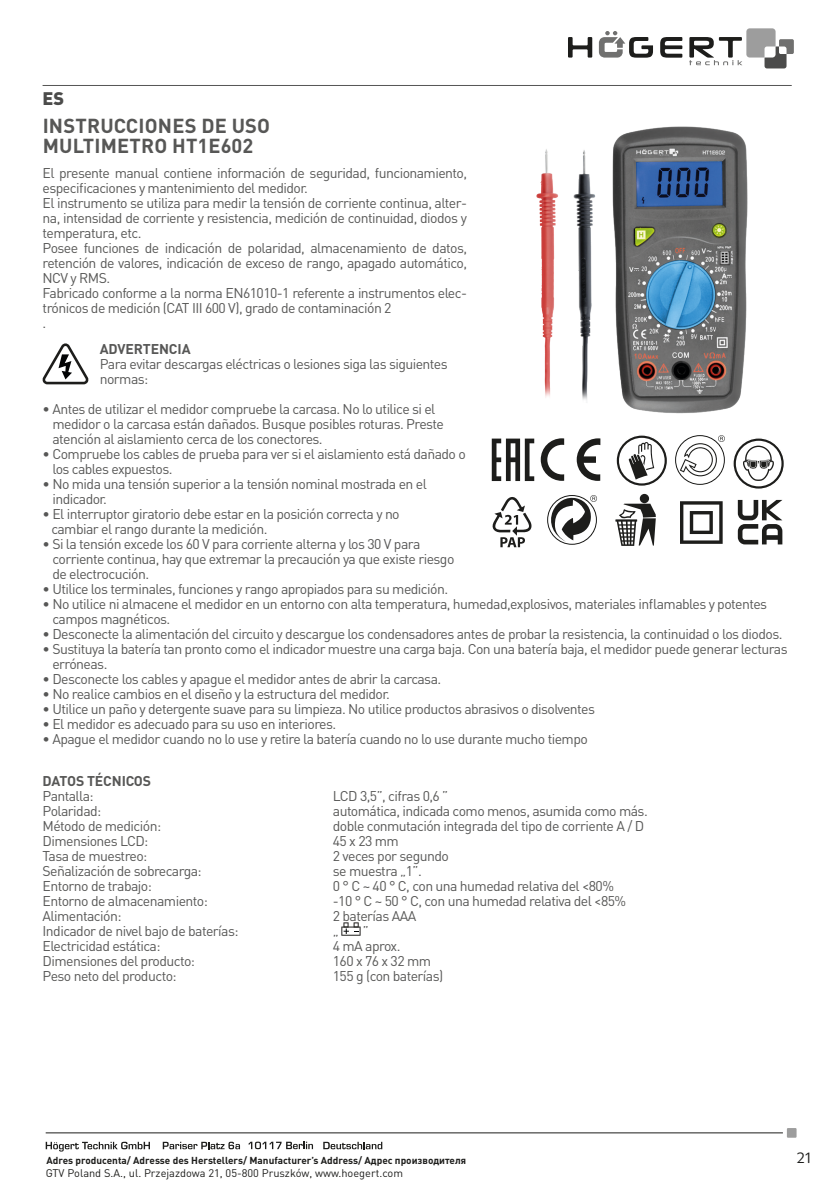
<style>
.page{position:relative;width:840px;height:1191px;background:#fff}
.page>*{position:absolute;margin:0;border:0;box-sizing:border-box;transform-origin:0 0}
.t1{font:700 20px/20px "DIN Pro";letter-spacing:.01em;color:#575756}
.t2{font:900 18px "DIN Pro";color:#4b4b4a}
.t3{font:16px "Merel";color:#1d1d1b}
.t4{font:14px/15px "DIN Pro";letter-spacing:-.04em;color:#575756}
.t5{font:700 14px "DIN Pro";letter-spacing:-.01em;color:#575756}
.t6{font:11px "DIN Pro";color:#1d1d1b}
.t7{font:700 10px "DIN Pro";color:#1d1d1b}
</style>
<div class="page">
<svg style="left:568px;top:37px;width:24px;height:21px"></svg>
<svg style="left:660px;top:37px;width:22px;height:21px"></svg>
<svg style="left:598px;top:31px;width:54px;height:27px"></svg>
<svg style="left:689px;top:28px;width:104px;height:40px"></svg>
<svg style="left:786px;top:1128px;width:10px;height:9px"></svg>
<svg style="left:46px;top:1141px;width:104px;height:10px"></svg>
<svg style="left:163px;top:1141px;width:77px;height:8px"></svg>
<svg style="left:248px;top:1141px;width:65px;height:8px"></svg>
<svg style="left:323px;top:1141px;width:59px;height:8px"></svg>
<hr style="left:46px;top:1132px;width:736px;height:1px;background:#1d1d1b">
<hr style="left:43px;top:85px;width:748px;height:1px;background:#575756">
<svg style="left:42px;top:343px;width:47px;height:41px"></svg>
<svg style="left:341px;top:922px;width:19px;height:13px"></svg>
<img style="left:536px;top:126px;width:212px;height:288px">
<svg style="left:615px;top:494px;width:40px;height:52px"></svg>
<svg style="left:492px;top:497px;width:40px;height:50px"></svg>
<svg style="left:547px;top:495px;width:49px;height:50px"></svg>
<svg style="left:675px;top:435px;width:49px;height:50px"></svg>
<svg style="left:733px;top:438px;width:51px;height:51px"></svg>
<svg style="left:680px;top:501px;width:42px;height:43px"></svg>
<svg style="left:576px;top:438px;width:24px;height:43px"></svg>
<svg style="left:540px;top:438px;width:24px;height:43px"></svg>
<svg style="left:491px;top:438px;width:43px;height:43px"></svg>
<svg style="left:616px;top:435px;width:51px;height:51px"></svg>
<svg style="left:737px;top:500px;width:45px;height:44px"></svg>
<p class="t2" style="left:43px;top:86px;width:23px">ES</p>
<h1 class="t1" style="left:43px;top:115px;width:229px">INSTRUCCIONES DE USO<br>MULTIMETRO HT1E602</h1>
<p class="t4" style="left:43px;top:165px;width:426px">El presente manual contiene información de seguridad, funcionamiento, especificaciones y mantenimiento del medidor.<br>El instrumento se utiliza para medir la tensión de corriente continua, alter&shy;na, intensidad de corriente y resistencia, medición de continuidad, diodos y temperatura, etc.<br>Posee funciones de indicación de polaridad, almacenamiento de datos, retención de valores, indicación de exceso de rango, apagado automático, NCV y RMS.<br>Fabricado conforme a la norma EN61010-1 referente a instrumentos elec&shy;trónicos de medición (CAT III 600 V), grado de contaminación 2<br>.</p>
<p class="t5" style="left:100px;top:339px;width:92px">ADVERTENCIA</p>
<p class="t4" style="left:100px;top:356px;width:349px">Para evitar descargas eléctricas o lesiones siga las siguientes normas:</p>
<p class="t4" style="left:52px;top:401px;width:393px;text-indent:-10px">• Antes de utilizar el medidor compruebe la carcasa. No lo utilice si el medidor o la carcasa están dañados. Busque posibles roturas. Preste atención al aislamiento cerca de los conectores.</p>
<p class="t4" style="left:52px;top:446px;width:414px;text-indent:-10px">• Compruebe los cables de prueba para ver si el aislamiento está dañado o los cables expuestos.</p>
<p class="t4" style="left:52px;top:476px;width:376px;text-indent:-10px">• No mida una tensión superior a la tensión nominal mostrada en el indicador.</p>
<p class="t4" style="left:51px;top:506px;width:350px;text-indent:-9px">• El interruptor giratorio debe estar en la posición correcta y no cambiar el rango durante la medición.</p>
<p class="t4" style="left:52px;top:536px;width:403px;text-indent:-10px">• Si la tensión excede los 60 V para corriente alterna y los 30 V para corriente continua, hay que extremar la precaución ya que existe riesgo de electrocución.</p>
<p class="t4" style="left:43px;top:581px;width:407px">• Utilice los terminales, funciones y rango apropiados para su medición.</p>
<p class="t4" style="left:52px;top:596px;width:716px;text-indent:-10px">• No utilice ni almacene el medidor en un entorno con alta temperatura, humedad,explosivos, materiales inflamables y potentes campos magnéticos.</p>
<p class="t4" style="left:43px;top:626px;width:741px">• Desconecte la alimentación del circuito y descargue los condensadores antes de probar la resistencia, la continuidad o los diodos.</p>
<p class="t4" style="left:52px;top:641px;width:736px;text-indent:-10px">• Sustituya la batería tan pronto como el indicador muestre una carga baja. Con una batería baja, el medidor puede generar lecturas erróneas.</p>
<p class="t4" style="left:43px;top:671px;width:400px">• Desconecte los cables y apague el medidor antes de abrir la carcasa.</p>
<p class="t4" style="left:43px;top:686px;width:348px">• No realice cambios en el diseño y la estructura del medidor.</p>
<p class="t4" style="left:43px;top:701px;width:553px">• Utilice un paño y detergente suave para su limpieza. No utilice productos abrasivos o disolventes</p>
<p class="t4" style="left:43px;top:716px;width:295px">• El medidor es adecuado para su uso en interiores.</p>
<p class="t4" style="left:43px;top:731px;width:546px">• Apague el medidor cuando no lo use y retire la batería cuando no lo use durante mucho tiempo</p>
<p class="t5" style="left:43px;top:771px;width:110px">DATOS TÉCNICOS</p>
<p class="t4" style="left:43px;top:787px;width:53px">Pantalla:</p>
<p class="t4" style="left:333px;top:787px;width:117px">LCD 3,5”, cifras 0,6 ”</p>
<p class="t4" style="left:43px;top:802px;width:60px">Polaridad:</p>
<p class="t4" style="left:333px;top:802px;width:316px">automática, indicada como menos, asumida como más.</p>
<p class="t4" style="left:43px;top:817px;width:120px">Método de medición:</p>
<p class="t4" style="left:333px;top:817px;width:312px">doble conmutación integrada del tipo de corriente A / D</p>
<p class="t4" style="left:43px;top:832px;width:107px">Dimensiones LCD:</p>
<p class="t4" style="left:333px;top:832px;width:67px">45 x 23 mm</p>
<p class="t4" style="left:43px;top:847px;width:106px">Tasa de muestreo:</p>
<p class="t4" style="left:333px;top:847px;width:117px">2 veces por segundo</p>
<p class="t4" style="left:43px;top:862px;width:160px">Señalización de sobrecarga:</p>
<p class="t4" style="left:333px;top:862px;width:90px">se muestra „1”.</p>
<p class="t4" style="left:43px;top:877px;width:111px">Entorno de trabajo:</p>
<p class="t4" style="left:333px;top:877px;width:282px">0 ° C ~ 40 ° C, con una humedad relativa del &lt;80%</p>
<p class="t4" style="left:43px;top:892px;width:167px">Entorno de almacenamiento:</p>
<p class="t4" style="left:333px;top:892px;width:295px">-10 ° C ~ 50 ° C, con una humedad relativa del &lt;85%</p>
<p class="t4" style="left:43px;top:907px;width:80px">Alimentación:</p>
<p class="t4" style="left:333px;top:907px;width:85px">2 baterías AAA</p>
<p class="t4" style="left:43px;top:922px;width:197px">Indicador de nivel bajo de baterías:</p>
<p class="t4" style="left:333px;top:922px;width:8px">„</p>
<p class="t4" style="left:363px;top:922px;width:8px">”</p>
<p class="t4" style="left:43px;top:937px;width:119px">Electricidad estática:</p>
<p class="t4" style="left:333px;top:937px;width:69px">4 mA aprox.</p>
<p class="t4" style="left:43px;top:952px;width:154px">Dimensiones del producto:</p>
<p class="t4" style="left:333px;top:952px;width:100px">160 x 76 x 32 mm</p>
<p class="t4" style="left:43px;top:967px;width:135px">Peso neto del producto:</p>
<p class="t4" style="left:333px;top:967px;width:112px">155 g (con baterías)</p>
<p class="t7" style="left:46px;top:1153px;width:421px">Adres producenta/ Adresse des Herstellers/ Manufacturer’s Address/ Адрес производителя</p>
<p class="t3" style="left:796px;top:1145px;width:16px">21</p>
<p class="t6" style="left:46px;top:1165px;width:359px">GTV Poland S.A., ul. Przejazdowa 21, 05-800 Pruszków, www.hoegert.com</p>
</div>
